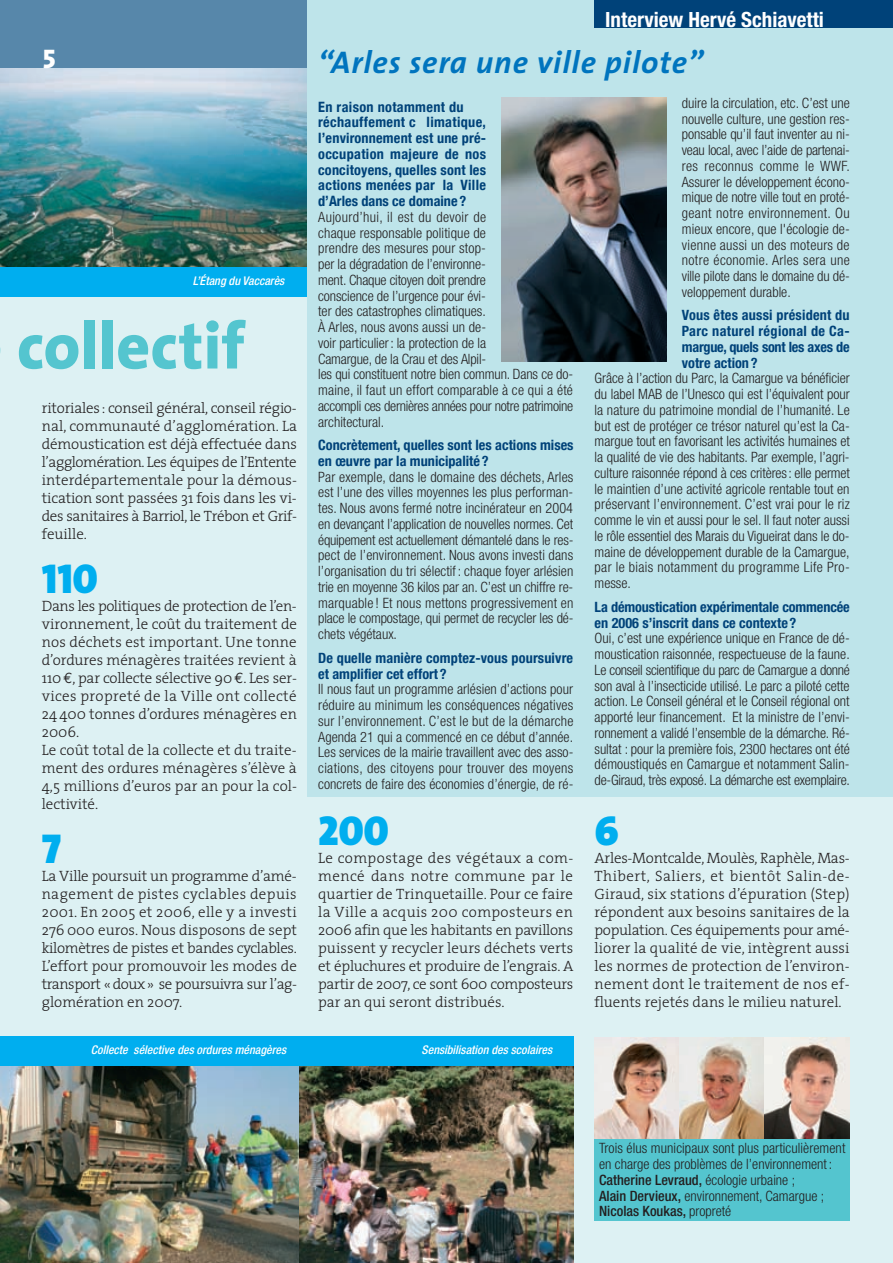
<style>
.page{position:relative;width:893px;height:1263px;background:#fff}
.page>*{position:absolute;margin:0;border:0;box-sizing:border-box;transform-origin:0 0}
.t1{font:800 66px "The Sans";color:#54c5cf}
.t2{font:42px "The Sans Black Caps";color:#00aeef}
.t3{font:italic 700 31.5px "The Sans";letter-spacing:.03em;color:#0074be}
.t4{font:27px "The Sans Extra Bold Caps";color:#fff;scale:1.06 1}
.t5{font:700 condensed 21px "Helvetica Neue";color:#fff}
.t6{font:300 15px/18px "The Serif";color:#231f20;text-align:justify}
.t7{font:300 condensed 14.25px/15.8px "Helvetica Neue";color:#231f20;text-align:justify}
.t8{font:700 condensed 14.25px/15.8px "Helvetica Neue";letter-spacing:.015em;color:#004279}
.t9{font:700 condensed 14.25px/15.8px "Helvetica Neue";color:#004279}
.t10{font:italic 500 condensed 12px "Helvetica Neue";color:#fff}
.s1{font-family:"Euro Mono";font-weight:400}
.s2{font-weight:500}
</style>
<div class="page">
<img style="left:0;top:0;width:893px;height:1263px">
<h3 class="t4" style="left:43px;top:43px;width:14px">5</h3>
<p class="t10" style="left:193px;top:276px;width:95px">L’Étang du Vaccarès</p>
<h1 class="t1" style="left:17px;top:321px;width:230px">collectif</h1>
<p class="t6" style="left:42px;top:401px;width:257px">ritoriales : conseil général, conseil régio&shy;nal, communauté d’agglomération. La démoustication est déjà effectuée dans l’agglomération. Les équipes de l’Entente interdépartementale pour la démous&shy;tication sont passées 31 fois dans les vi&shy;des sanitaires à Barriol, le Trébon et Grif&shy;feuille.</p>
<h2 class="t2" style="left:42px;top:554px;width:57px">110</h2>
<p class="t6" style="left:42px;top:599px;width:257px;text-align:left">Dans les politiques de protection de l’en&shy;vironnement, le coût du traitement de nos déchets est important. Une tonne d’ordures ménagères traitées revient à 110<span class="s1">€</span>, par collecte sélective 90<span class="s1">€</span>. Les ser&shy;vices propreté de la Ville ont collecté 24 400 tonnes d’ordures ménagères en 2006.<br>Le coût total de la collecte et du traite&shy;ment des ordures ménagères s’élève à 4,5 millions d’euros par an pour la col&shy;lectivité.</p>
<h2 class="t2" style="left:42px;top:824px;width:21px">7</h2>
<p class="t6" style="left:42px;top:869px;width:257px">La Ville poursuit un programme d’amé&shy;nagement de pistes cyclables depuis 2001. En 2005 et 2006, elle y a investi 276 000 euros. Nous disposons de sept kilomètres de pistes et bandes cyclables.<br>L’effort pour promouvoir les modes de transport «doux» se poursuivra sur l’ag&shy;glomération en 2007.</p>
<h3 class="t5" style="left:605px;top:12px;width:220px">Interview Hervé Schiavetti</h3>
<h3 class="t3" style="left:318px;top:51px;width:386px">“Arles sera une ville pilote”</h3>
<p class="t8" style="left:318px;top:98px;width:169px">En raison notamment du réchauffement c limatique, l’environnement est une pré&shy;occupation majeure de nos concitoyens, quelles sont les actions menées par la Ville d’Arles dans ce domaine ?</p>
<p class="t7" style="left:318px;top:210px;width:257px;text-align:left">Aujourd’hui, il est du devoir de<br>chaque responsable politique de<br>prendre des mesures pour stop-<br>per la dégradation de l’environne-<br>ment. Chaque citoyen doit prendre<br>conscience de l’urgence pour évi-<br>ter des catastrophes climatiques.<br>À Arles, nous avons aussi un de-<br>voir particulier: la protection de la<br>Camargue, de la Crau et des Alpil-<br>les qui constituent notre bien commun. Dans ce do&shy;maine, il faut un effort comparable à ce qui a été accompli ces dernières années pour notre patrimoine architectural.</p>
<p class="t8" style="left:318px;top:437px;width:257px">Concrètement, quelles sont les actions mises en œuvre par la municipalité ?</p>
<p class="t7" style="left:318px;top:470px;width:257px">Par exemple, dans le domaine des déchets, Arles est l’une des villes moyennes les plus performan&shy;tes. Nous avons fermé notre incinérateur en 2004 en devançant l’application de nouvelles normes. Cet équipement est actuellement démantelé dans le res&shy;pect de l’environnement. Nous avons investi dans l’organisation du tri sélectif : chaque foyer arlésien trie en moyenne 36 kilos par an. C’est un chiffre re&shy;marquable ! Et nous mettons progressivement en place le compostage, qui permet de recycler les dé&shy;chets végétaux.</p>
<p class="t9" style="left:318px;top:651px;width:256px">De quelle manière comptez-vous poursuivre et amplifier cet effort ?</p>
<p class="t7" style="left:318px;top:682px;width:257px">Il nous faut un programme arlésien d’actions pour réduire au minimum les conséquences négatives sur l’environnement. C’est le but de la démarche Agenda 21 qui a commencé en ce début d’année.<br>Les services de la mairie travaillent avec des asso&shy;ciations, des citoyens pour trouver des moyens concrets de faire des économies d’énergie, de ré-</p>
<p class="t7" style="left:682px;top:96px;width:169px">duire la circulation, etc. C’est une nouvelle culture, une gestion res&shy;ponsable qu’il faut inventer au ni&shy;veau local, avec l’aide de partenai&shy;res reconnus comme le WWF.<br>Assurer le développement écono&shy;mique de notre ville tout en proté&shy;geant notre environnement. Ou mieux encore, que l'écologie de&shy;vienne aussi un des moteurs de notre économie. Arles sera une ville pilote dans le domaine du dé&shy;veloppement durable.</p>
<p class="t9" style="left:682px;top:309px;width:169px;text-align:justify">Vous êtes aussi président du Parc naturel régional de Ca&shy;margue, quels sont les axes de votre action ?</p>
<p class="t7" style="left:595px;top:372px;width:257px">Grâce à l’action du Parc, la Camargue va bénéficier du label MAB de l’Unesco qui est l’équivalent pour la nature du patrimoine mondial de l’humanité. Le but est de protéger ce trésor naturel qu’est la Ca&shy;margue tout en favorisant les activités humaines et la qualité de vie des habitants. Par exemple, l’agri&shy;culture raisonnée répond à ces critères: elle permet le maintien d’une activité agricole rentable tout en préservant l’environnement. C’est vrai pour le riz comme le vin et aussi pour le sel. Il faut noter aussi le rôle essentiel des Marais du Vigueirat dans le do&shy;maine de développement durable de la Camargue, par le biais notamment du programme Life Pro&shy;messe.</p>
<p class="t9" style="left:595px;top:600px;width:257px">La démoustication expérimentale commencée en 2006 s’inscrit dans ce contexte ?</p>
<p class="t7" style="left:595px;top:632px;width:257px">Oui, c’est une expérience unique en France de dé&shy;moustication raisonnée, respectueuse de la faune.<br>Le conseil scientifique du parc de Camargue a donné son aval à l’insecticide utilisé. Le parc a piloté cette action. Le Conseil général et le Conseil régional ont apporté leur financement. Et la ministre de l’envi&shy;ronnement a validé l’ensemble de la démarche. Ré&shy;sultat : pour la première fois, 2300 hectares ont été démoustiqués en Camargue et notamment Salin&shy;de-Giraud, très exposé. La démarche est exemplaire.</p>
<h2 class="t2" style="left:318px;top:806px;width:72px">200</h2>
<p class="t6" style="left:318px;top:851px;width:257px">Le compostage des végétaux a com&shy;mencé dans notre commune par le quartier de Trinquetaille. Pour ce faire la Ville a acquis 200 composteurs en 2006 afin que les habitants en pavillons puissent y recycler leurs déchets verts et épluchures et produire de l’engrais. A partir de 2007, ce sont 600 composteurs par an qui seront distribués.</p>
<h2 class="t2" style="left:595px;top:806px;width:26px">6</h2>
<p class="t6" style="left:595px;top:851px;width:257px">Arles-Montcalde, Moulès, Raphèle, Mas-Thibert, Saliers, et bientôt Salin-de-Giraud, six stations d’épuration (Step) répondent aux besoins sanitaires de la population. Ces équipements pour amé&shy;liorer la qualité de vie, intègrent aussi les normes de protection de l’environ&shy;nement dont le traitement de nos ef&shy;fluents rejetés dans le milieu naturel.</p>
<p class="t10" style="left:91px;top:1046px;width:199px">Collecte sélective des ordures ménagères</p>
<p class="t10" style="left:422px;top:1046px;width:134px">Sensibilisation des scolaires</p>
<p class="t7" style="left:599px;top:1142px;width:248px;text-align:left">Trois élus municipaux sont plus particulièrement en charge des problèmes de l’environnement :<br><span class="s2">Catherine Levraud,</span> écologie urbaine ;<br><span class="s2">Alain Dervieux,</span> environnement, Camargue ; <span class="s2">Nicolas Koukas,</span> propreté</p>
</div>
